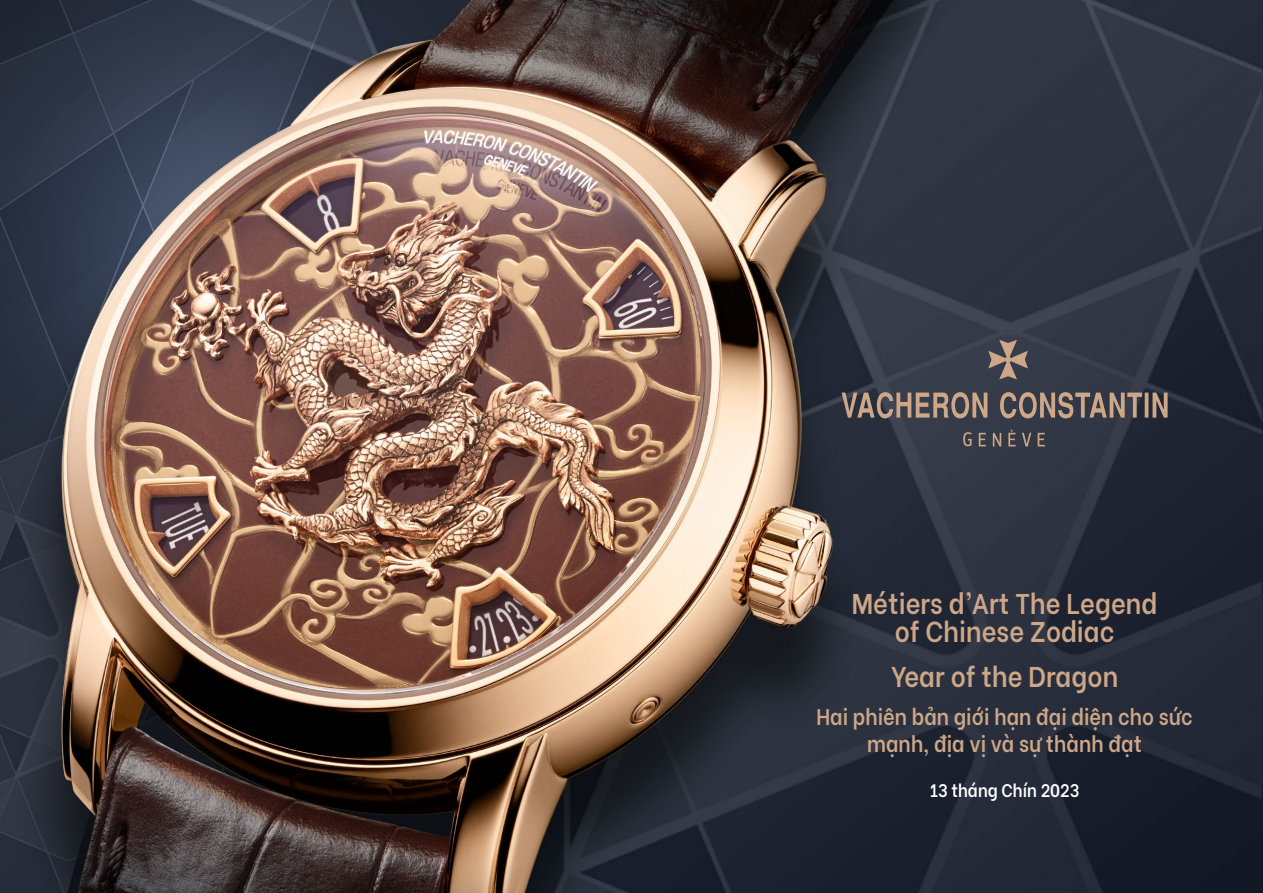
<style>
.page{position:relative;width:1263px;height:893px;background:#fff}
.page>*{position:absolute;margin:0;border:0;box-sizing:border-box;transform-origin:0 0}
.t1{font:600 28.5px "Be Vietnam";color:#cda787;scale:.9 1}
.t2{font:600 22.5px "Be Vietnam";color:#cda787;scale:.9 1}
.t3{font:600 18px "Be Vietnam";color:#fff;scale:.9 1}
</style>
<div class="page">
<img style="left:0;top:0;width:1263px;height:893px">
<svg style="left:841px;top:340px;width:326px;height:106px"></svg>
<p class="t1" style="left:852px;top:580px;width:341px">Métiers d’Art The Legend</p>
<p class="t1" style="left:895px;top:608px;width:246px">of Chinese Zodiac</p>
<p class="t1" style="left:891px;top:653px;width:254px">Year of the Dragon</p>
<p class="t2" style="left:816px;top:698px;width:420px">Hai phiên bản giới hạn đại diện cho sức</p>
<p class="t2" style="left:867px;top:725px;width:307px">mạnh, địa vị và sự thành đạt</p>
<p class="t3" style="left:930px;top:776px;width:168px">13 tháng Chín 2023</p>
</div>
